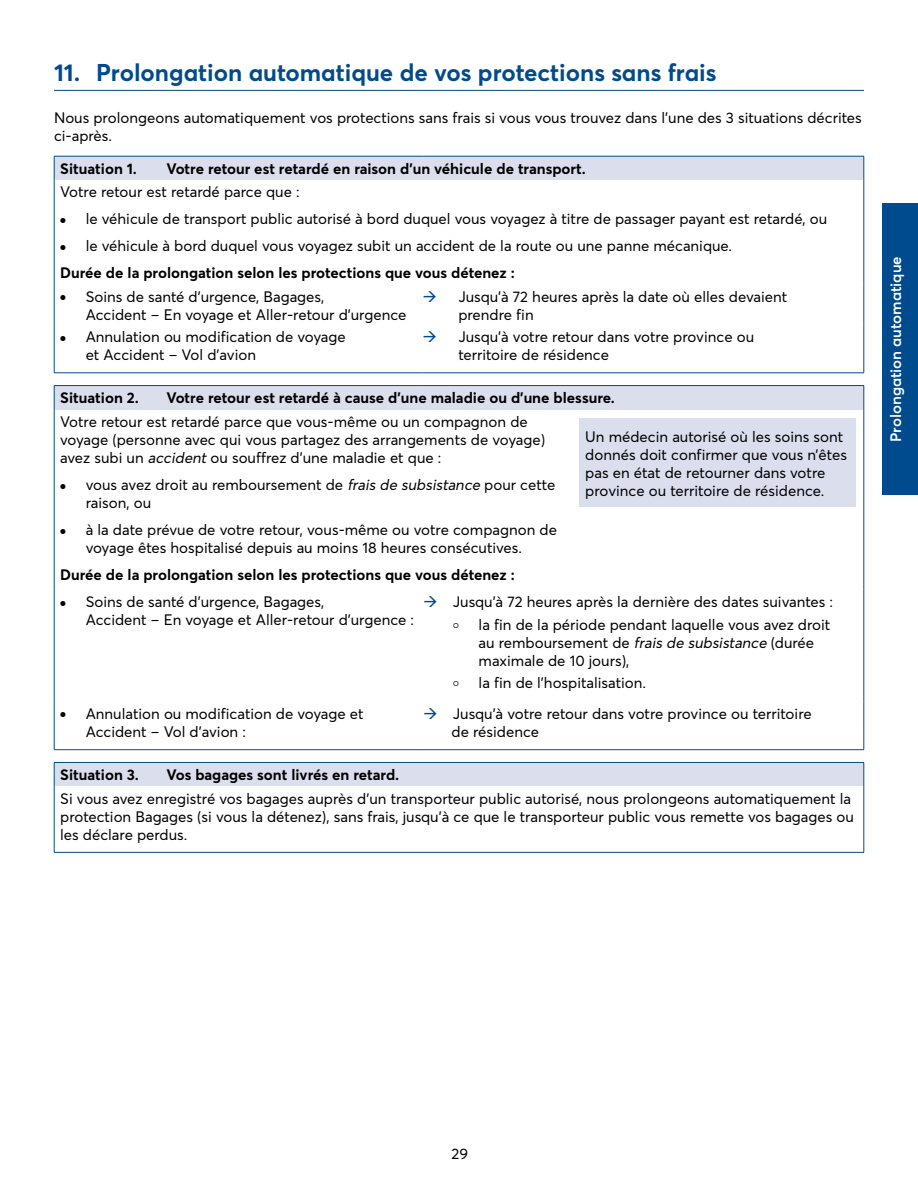
<style>
.page{position:relative;width:918px;height:1188px;background:#fff}
.page>*{position:absolute;margin:0;border:0;box-sizing:border-box;transform-origin:0 0}
.t1{font:700 24px "Averta";color:#004b8d}
.t2{font:15px/18px "Averta";color:#000}
.t3{font:700 15px "Averta";color:#000}
.t4{font:600 15px "Averta";color:#fff}
.s1{font-size:9px}
.s2{font-weight:700}
.s3{color:#004b8d}
.s4{font-style:italic}
</style>
<div class="page">
<div style="left:883px;top:204px;width:35px;height:291px;background:#004b8d"></div>
<hr style="left:54px;top:90px;width:810px;height:1px;background:#004b8d">
<div style="left:54px;top:156px;width:810px;height:24px;background:#dadeed"></div>
<hr style="left:54px;top:156px;width:368px;height:1px;background:#004b8d">
<svg style="left:54px;top:156px;width:1px;height:24px"></svg>
<hr style="left:422px;top:156px;width:442px;height:1px;background:#004b8d">
<hr style="left:54px;top:180px;width:1px;height:104px;background:#004b8d">
<hr style="left:54px;top:284px;width:1px;height:40px;background:#004b8d">
<hr style="left:864px;top:284px;width:1px;height:40px;background:#004b8d">
<hr style="left:54px;top:324px;width:1px;height:49px;background:#004b8d">
<hr style="left:864px;top:324px;width:1px;height:49px;background:#004b8d">
<hr style="left:54px;top:373px;width:368px;height:1px;background:#004b8d">
<hr style="left:422px;top:373px;width:442px;height:1px;background:#004b8d">
<svg style="left:864px;top:156px;width:1px;height:24px"></svg>
<hr style="left:864px;top:180px;width:1px;height:104px;background:#004b8d">
<div style="left:54px;top:386px;width:810px;height:24px;background:#dadeed"></div>
<hr style="left:54px;top:385px;width:363px;height:1px;background:#004b8d">
<svg style="left:54px;top:386px;width:1px;height:24px"></svg>
<hr style="left:417px;top:385px;width:447px;height:1px;background:#004b8d">
<hr style="left:54px;top:410px;width:1px;height:180px;background:#004b8d">
<hr style="left:54px;top:590px;width:1px;height:111px;background:#004b8d">
<hr style="left:864px;top:590px;width:1px;height:111px;background:#004b8d">
<hr style="left:54px;top:701px;width:1px;height:49px;background:#004b8d">
<hr style="left:864px;top:701px;width:1px;height:49px;background:#004b8d">
<hr style="left:54px;top:749px;width:363px;height:1px;background:#004b8d">
<hr style="left:417px;top:749px;width:447px;height:1px;background:#004b8d">
<svg style="left:864px;top:386px;width:1px;height:24px"></svg>
<hr style="left:864px;top:410px;width:1px;height:180px;background:#004b8d">
<div style="left:54px;top:762px;width:810px;height:24px;background:#dadeed"></div>
<hr style="left:54px;top:762px;width:810px;height:1px;background:#004b8d">
<svg style="left:54px;top:763px;width:1px;height:23px"></svg>
<svg style="left:864px;top:763px;width:1px;height:23px"></svg>
<hr style="left:54px;top:786px;width:1px;height:66px;background:#004b8d">
<hr style="left:864px;top:786px;width:1px;height:66px;background:#004b8d">
<hr style="left:54px;top:852px;width:810px;height:1px;background:#004b8d">
<div style="left:579px;top:418px;width:276px;height:89px;background:#dadeed"></div>
<h1 class="t1" style="left:54px;top:57px;width:664px">11. Prolongation automatique de vos protections sans frais</h1>
<p class="t2" style="left:54px;top:109px;width:809px">Nous prolongeons automatiquement vos protections sans frais si vous vous trouvez dans l’une des 3 situations décrites ci-après.</p>
<p class="t3" style="left:60px;top:159px;width:78px">Situation 1.</p>
<p class="t3" style="left:166px;top:159px;width:421px">Votre retour est retardé en raison d’un véhicule de transport.</p>
<p class="t2" style="left:60px;top:183px;width:241px">Votre retour est retardé parce que :</p>
<p class="t2" style="left:60px;top:210px;width:768px"><span class="s1">●</span> le véhicule de transport public autorisé à bord duquel vous voyagez à titre de passager payant est retardé, ou</p>
<p class="t2" style="left:60px;top:232px;width:674px;line-height:27px"><span class="s1">●</span> le véhicule à bord duquel vous voyagez subit un accident de la route ou une panne mécanique.<br><span class="s2">Durée de la prolongation selon les protections que vous détenez :</span></p>
<p class="t2" style="left:86px;top:288px;width:322px;text-indent:-26px"><span class="s1">●</span> Soins de santé d’urgence, Bagages,<br>Accident – En voyage et Aller-retour d’urgence</p>
<p class="t2" style="left:458px;top:288px;width:330px;text-indent:-36px"><span class="s3">→</span> Jusqu’à 72 heures après la date où elles devaient prendre fin</p>
<p class="t2" style="left:86px;top:328px;width:262px;text-indent:-26px"><span class="s1">●</span> Annulation ou modification de voyage et Accident – Vol d’avion</p>
<p class="t2" style="left:458px;top:328px;width:297px;text-indent:-36px"><span class="s3">→</span> Jusqu’à votre retour dans votre province ou territoire de résidence</p>
<p class="t3" style="left:60px;top:388px;width:80px">Situation 2.</p>
<p class="t3" style="left:166px;top:388px;width:450px">Votre retour est retardé à cause d’une maladie ou d’une blessure.</p>
<p class="t2" style="left:60px;top:413px;width:487px">Votre retour est retardé parce que vous-même ou un compagnon de voyage (personne avec qui vous partagez des arrangements de voyage) avez subi un <span class="s4">accident</span>ou souffrez d’une maladie et que :</p>
<p class="t2" style="left:86px;top:476px;width:471px;text-indent:-25px"><span class="s1">●</span> vous avez droit au remboursement de <span class="s4">frais de subsistance</span> pour cette raison, ou</p>
<p class="t2" style="left:86px;top:521px;width:473px;text-indent:-26px"><span class="s1">●</span> à la date prévue de votre retour, vous-même ou votre compagnon de voyage êtes hospitalisé depuis au moins 18 heures consécutives.</p>
<p class="t3" style="left:60px;top:566px;width:456px">Durée de la prolongation selon les protections que vous détenez :</p>
<p class="t2" style="left:86px;top:593px;width:330px;text-indent:-26px"><span class="s1">●</span> Soins de santé d’urgence, Bagages,<br>Accident – En voyage et Aller-retour d’urgence :</p>
<p class="t2" style="left:423px;top:593px;width:412px"><span class="s3">→</span> Jusqu’à 72 heures après la dernière des dates suivantes :</p>
<p class="t2" style="left:585px;top:427px;width:263px">Un médecin autorisé où les soins sont donnés doit confirmer que vous n’êtes pas en état de retourner dans votre province ou territoire de résidence.</p>
<p class="t2" style="left:479px;top:615px;width:353px;text-indent:-25px"><span class="s1">○</span> la fin de la période pendant laquelle vous avez droit au remboursement de <span class="s4">frais de subsistance</span> (durée maximale de 10 jours),</p>
<p class="t2" style="left:453px;top:673px;width:195px"><span class="s1">○</span> la fin de l’hospitalisation.</p>
<p class="t2" style="left:86px;top:705px;width:280px;text-indent:-26px"><span class="s1">●</span> Annulation ou modification de voyage et<br>Accident – Vol d’avion :</p>
<p class="t2" style="left:452px;top:705px;width:362px;text-indent:-28px"><span class="s3">→</span> Jusqu’à votre retour dans votre province ou territoire de résidence</p>
<p class="t3" style="left:60px;top:765px;width:80px">Situation 3.</p>
<p class="t3" style="left:166px;top:765px;width:234px">Vos bagages sont livrés en retard.</p>
<p class="t2" style="left:60px;top:789px;width:795px">Si vous avez enregistré vos bagages auprès d’un transporteur public autorisé, nous prolongeons automatiquement la protection Bagages (si vous la détenez), sans frais, jusqu’à ce que le transporteur public vous remette vos bagages ou les déclare perdus.</p>
<p class="t4" style="left:887px;top:442px;width:187px;rotate:-90deg">Prolongation automatique</p>
<p class="t2" style="left:452px;top:1145px;width:18px">29</p>
</div>
